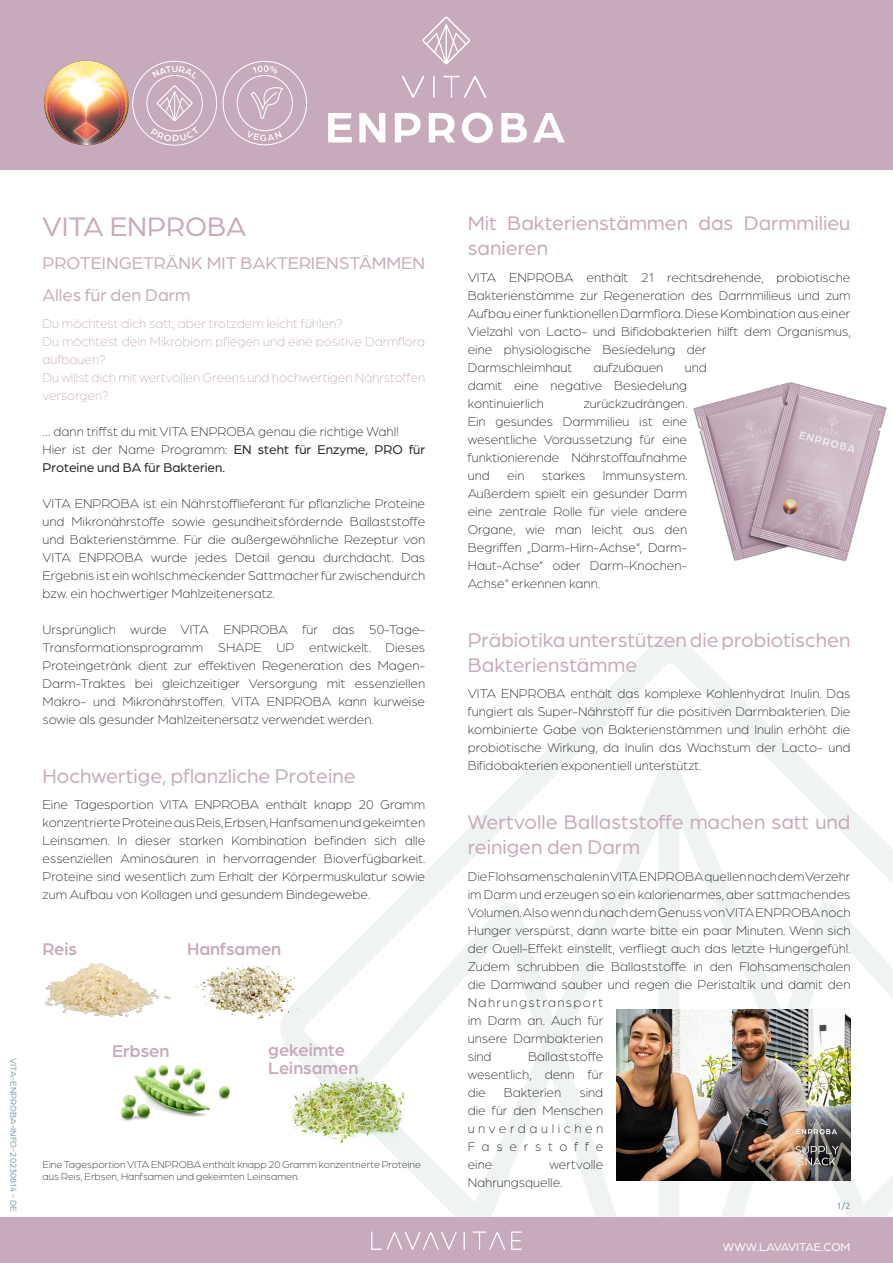
<style>
.page{position:relative;width:893px;height:1263px;background:#fff}
.page>*{position:absolute;margin:0;border:0;box-sizing:border-box;transform-origin:0 0}
.t1{font:28.5px "Arboria";color:#c7aabb}
.t2{font:21px/25.2px "Arboria";color:#c7aabb}
.Subheadline{font:18px "Arboria";color:#c7aabb}
.Subheadline-2{font:500 18px/18px "Arboria";color:#c7aabb}
.Fließtext{font:300 13.5px/18px "Arboria";color:#231f20;text-align:justify}
.Fließtext-2{font:300 13.5px/18px "Arboria";color:#c7aabb}
.Fließtext-3{font:13.5px/18px "Arboria";color:#231f20}
.t3{font:12px "Arboria";color:#fff}
.Fließtext-4{font:300 10.5px/12px "Arboria";color:#231f20}
.t4{font:500 9.45px "Arboria";color:#fff}
.t5{font:9px "Arboria";color:#7b99a9}
.t6{font:9px "Ubuntu";color:#7b99a9}
.s1{font-weight:300}
</style>
<div class="page">
<div style="left:0;top:0;width:893px;height:170px;background:#c7aabb"></div>
<svg style="left:280px;top:639px;width:613px;height:578px"></svg>
<div style="left:0;top:1217px;width:893px;height:46px;background:#c7aabb"></div>
<svg style="left:464px;top:1231px;width:1px;height:19px"></svg>
<svg style="left:511px;top:1231px;width:11px;height:19px"></svg>
<svg style="left:371px;top:1231px;width:86px;height:19px"></svg>
<svg style="left:473px;top:1231px;width:32px;height:19px"></svg>
<div style="left:237px;top:75px;width:56px;height:56px;border:1px solid #fff;border-radius:50%"></div>
<svg style="left:251px;top:87px;width:32px;height:32px"></svg>
<svg style="left:253px;top:65px;width:24px;height:9px"></svg>
<svg style="left:248px;top:130px;width:34px;height:11px"></svg>
<img style="left:44px;top:60px;width:85px;height:86px">
<div style="left:146px;top:75px;width:57px;height:56px;border:1px solid #fff;border-radius:50%"></div>
<svg style="left:157px;top:85px;width:36px;height:36px"></svg>
<svg style="left:422px;top:17px;width:48px;height:47px"></svg>
<svg style="left:328px;top:113px;width:237px;height:30px"></svg>
<svg style="left:402px;top:76px;width:23px;height:22px"></svg>
<hr style="left:433px;top:76px;width:2px;height:22px;background:#fff">
<svg style="left:443px;top:76px;width:43px;height:22px"></svg>
<img style="left:206px;top:965px;width:63px;height:28px">
<img style="left:282px;top:1067px;width:130px;height:81px">
<img style="left:44px;top:963px;width:127px;height:54px">
<img style="left:120px;top:1065px;width:110px;height:56px">
<img style="left:693px;top:382px;width:194px;height:180px">
<img style="left:616px;top:1010px;width:234px;height:170px">
<svg style="left:152px;top:65px;width:20px;height:13px"></svg>
<svg style="left:179px;top:66px;width:20px;height:13px"></svg>
<svg style="left:151px;top:127px;width:49px;height:14px"></svg>
<p class="t4" style="left:172px;top:62px;width:8px">U</p>
<h1 class="t1" style="left:43px;top:208px;width:205px">VITA ENPROBA</h1>
<p class="Subheadline" style="left:43px;top:251px;width:384px">PROTEINGETRÄNK MIT BAKTERIENSTÄMMEN</p>
<p class="Subheadline" style="left:43px;top:283px;width:149px">Alles für den Darm</p>
<p class="Fließtext-2" style="left:43px;top:314px;width:302px">Du möchtest dich satt, aber trotzdem leicht fühlen?</p>
<p class="Fließtext-2" style="left:43px;top:332px;width:384px">Du möchtest dein Mikrobiom pflegen und eine positive Darmflora aufbauen?</p>
<p class="Fließtext-2" style="left:43px;top:368px;width:384px">Du willst dich mit wertvollen Greens und hochwertigen Nährstoffen versorgen?</p>
<p class="Fließtext" style="left:43px;top:422px;width:358px">… dann triffst du mit VITA ENPROBA genau die richtige Wahl!</p>
<p class="Fließtext-3" style="left:43px;top:440px;width:384px"><span class="s1">Hier ist der Name Programm:</span> EN steht für Enzyme, PRO für<br>Proteine und BA für Bakterien.</p>
<p class="Fließtext" style="left:43px;top:494px;width:384px">VITA ENPROBA ist ein Nährstofflieferant für pflanzliche Proteine und Mikronährstoffe sowie gesundheitsfördernde Ballaststoffe und Bakterienstämme. Für die außergewöhnliche Rezeptur von VITA ENPROBA wurde jedes Detail genau durchdacht. Das Ergebnis ist ein wohlschmeckender Sattmacher für zwischendurch bzw. ein hochwertiger Mahlzeitenersatz.</p>
<p class="Fließtext" style="left:43px;top:620px;width:384px">Ursprünglich wurde VITA ENPROBA für das 50-Tage-Transformationsprogramm SHAPE UP entwickelt. Dieses Proteingetränk dient zur effektiven Regeneration des Magen-Darm-Traktes bei gleichzeitiger Versorgung mit essenziellen Makro- und Mikronährstoffen. VITA ENPROBA kann kurweise sowie als gesunder Mahlzeitenersatz verwendet werden.</p>
<h1 class="t2" style="left:43px;top:762px;width:315px">Hochwertige, pflanzliche Proteine</h1>
<p class="Fließtext" style="left:43px;top:795px;width:384px">Eine Tagesportion VITA ENPROBA enthält knapp 20 Gramm konzentrierte Proteine aus Reis, Erbsen, Hanfsamen und gekeimten Leinsamen. In dieser starken Kombination befinden sich alle essenziellen Aminosäuren in hervorragender Bioverfügbarkeit.<br>Proteine sind wesentlich zum Erhalt der Körpermuskulatur sowie zum Aufbau von Kollagen und gesundem Bindegewebe.</p>
<p class="Subheadline-2" style="left:43px;top:939px;width:36px">Reis</p>
<p class="Subheadline-2" style="left:187px;top:939px;width:96px">Hanfsamen</p>
<p class="t5" style="left:19px;top:1058px;width:156px;rotate:90deg">VITA-ENPROBA-INFO-20230814 - DE</p>
<p class="Subheadline-2" style="left:112px;top:1041px;width:59px">Erbsen</p>
<p class="Subheadline-2" style="left:268px;top:1040px;width:92px">gekeimte<br>Leinsamen</p>
<p class="Fließtext-4" style="left:43px;top:1158px;width:380px">Eine Tagesportion VITA ENPROBA enthält knapp 20 Gramm konzentrierte Proteine aus Reis, Erbsen, Hanfsamen und gekeimten Leinsamen.</p>
<h1 class="t2" style="left:468px;top:209px;width:384px">Mit Bakterienstämmen das Darmmilieu sanieren</h1>
<p class="Fließtext" style="left:468px;top:268px;width:384px;text-align:left">VITA ENPROBA enthält 21 rechtsdrehende, probiotische Bakterienstämme zur Regeneration des Darmmilieus und zum Aufbau einer funktionellen Darmflora. Diese Kombination aus einer Vielzahl von Lacto- und Bifidobakterien hilft dem Organismus, eine physiologische Besiedelung der<br>Darmschleimhaut</p>
<p class="Fließtext" style="left:593px;top:358px;width:71px">aufzubauen</p>
<p class="Fließtext" style="left:468px;top:358px;width:241px;text-align:left;text-indent:217px">und damit eine negative Besiedelung kontinuierlich</p>
<p class="Fließtext" style="left:468px;top:394px;width:221px;text-indent:116px">zurückzudrängen.<br>Ein gesundes Darmmilieu ist eine wesentliche Voraussetzung für eine funktionierende Nährstoffaufnahme und</p>
<p class="Fließtext" style="left:507px;top:466px;width:19px">ein</p>
<p class="Fließtext" style="left:542px;top:466px;width:45px">starkes</p>
<p class="Fließtext" style="left:468px;top:466px;width:221px;text-indent:135px">Immunsystem.<br>Außerdem spielt ein gesunder Darm eine zentrale Rolle für viele andere Organe, wie man leicht aus den Begriffen „Darm-Hirn-Achse“, Darm-Haut-Achse“ oder Darm-Knochen-Achse“ erkennen kann.</p>
<h1 class="t2" style="left:468px;top:626px;width:384px">Präbiotika unterstützen die probiotischen<br>Bakterienstämme</h1>
<p class="Fließtext" style="left:468px;top:684px;width:384px">VITA ENPROBA enthält das komplexe Kohlenhydrat Inulin. Das fungiert als Super-Nährstoff für die positiven Darmbakterien. Die kombinierte Gabe von Bakterienstämmen und Inulin erhöht die probiotische Wirkung, da Inulin das Wachstum der Lacto- und Bifidobakterien exponentiell unterstützt.</p>
<h1 class="t2" style="left:468px;top:809px;width:384px">Wertvolle Ballaststoffe machen satt und reinigen den Darm</h1>
<p class="Fließtext" style="left:468px;top:867px;width:384px;text-align:left">Die Flohsamenschalen in VITA ENPROBA quellen nach dem Verzehr im Darm und erzeugen so ein kalorienarmes, aber sattmachendes Volumen. Also wenn du nach dem Genuss von VITA ENPROBA noch Hunger verspürst, dann warte bitte ein paar Minuten. Wenn sich der Quell-Effekt einstellt, verfliegt auch das letzte Hungergefühl.<br>Zudem schrubben die Ballaststoffe in den Flohsamenschalen die Darmwand sauber und regen die Peristaltik und damit den Nahrungstransport<br>im Darm an. Auch für<br>unsere Darmbakterien<br>sind</p>
<p class="Fließtext" style="left:468px;top:1047px;width:137px;text-indent:60px">Ballaststoffe wesentlich, denn für die</p>
<p class="Fließtext" style="left:468px;top:1083px;width:137px;text-indent:112px">sind die für den Menschen unverdaulichen Faserstoffe eine</p>
<p class="Fließtext" style="left:504px;top:1083px;width:59px">Bakterien</p>
<p class="Fließtext" style="left:468px;top:1155px;width:137px;text-indent:82px">wertvolle<br>Nahrungsquelle.</p>
<p class="t6" style="left:837px;top:1200px;width:15px">1/2</p>
<p class="t3" style="left:723px;top:1239px;width:129px">WWW.LAVAVITAE.COM</p>
</div>
